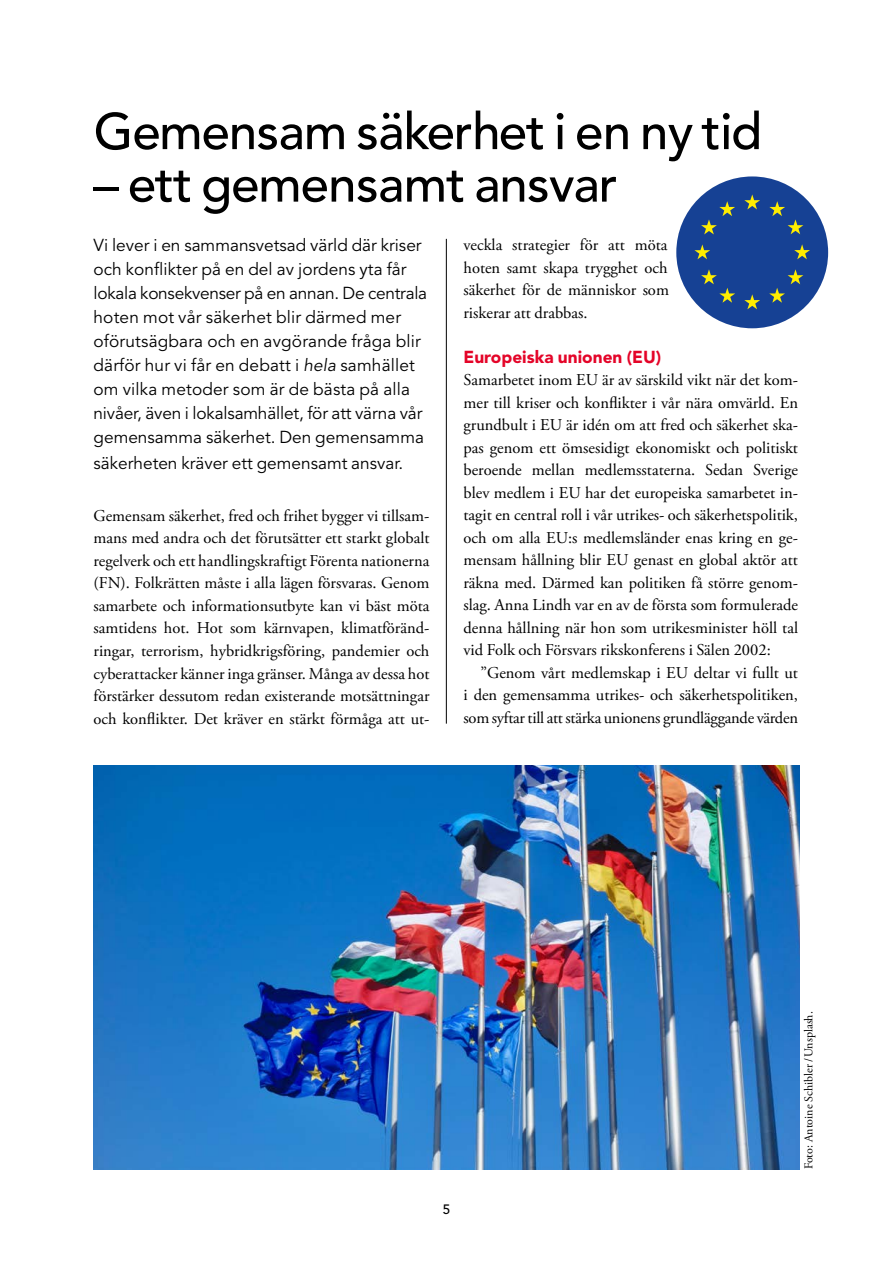
<style>
.page{position:relative;width:893px;height:1263px;background:#fff}
.page>*{position:absolute;margin:0;border:0;box-sizing:border-box;transform-origin:0 0}
.Huvudrubrik_Av_Medium_34_36{font:500 51px "Avenir LT Pro";letter-spacing:-.015em;color:#000}
.ingress_13_18{font:17.25px/24.2px "Avenir LT Pro";color:#000}
.Mellanrubrik_Av_RED_11_5_15_pt{font:900 17.25px "Avenir LT Pro";color:#e40428}
.Bröd_11_15{font:16.5px/22.5px "Adobe Garamond Pro";color:#000;text-align:justify}
.t1{font:500 13.5px "Avenir LT Pro";color:#000}
.t2{font:12px "Adobe Garamond Pro";color:#000}
.s1{font-style:italic}
</style>
<div class="page">
<div style="left:676px;top:176px;width:152px;height:152px;background:#164194;border-radius:76px"></div>
<svg style="left:744px;top:194px;width:16px;height:15px"></svg>
<svg style="left:701px;top:201px;width:34px;height:33px"></svg>
<svg style="left:694px;top:244px;width:16px;height:15px"></svg>
<svg style="left:701px;top:269px;width:34px;height:34px"></svg>
<svg style="left:744px;top:294px;width:16px;height:15px"></svg>
<svg style="left:769px;top:269px;width:34px;height:34px"></svg>
<svg style="left:794px;top:244px;width:16px;height:15px"></svg>
<svg style="left:769px;top:201px;width:34px;height:33px"></svg>
<img style="left:94px;top:765px;width:705px;height:404px">
<hr style="left:446px;top:239px;width:1px;height:485px;background:#000">
<p class="Huvudrubrik_Av_Medium_34_36" style="left:94px;top:101px;width:670px">Gemensam säkerhet i en ny tid</p>
<p class="Huvudrubrik_Av_Medium_34_36" style="left:94px;top:154px;width:525px">– ett gemensamt ansvar</p>
<p class="ingress_13_18" style="left:94px;top:233px;width:335px">Vi lever i en sammansvetsad värld där kriser och konflikter på en del av jordens yta får lokala konsekvenser på en annan. De centrala hoten mot vår säkerhet blir därmed mer oförutsägbara och en avgörande fråga blir därför hur vi får en debatt i <span class="s1">hela</span> samhället om vilka metoder som är de bästa på alla nivåer, även i lokalsamhället, för att värna vår gemensamma säkerhet. Den gemensamma säkerheten kräver ett gemensamt ansvar.</p>
<p class="Bröd_11_15" style="left:94px;top:505px;width:337px">Gemensam säkerhet, fred och frihet bygger vi tillsam&shy;mans med andra och det förutsätter ett starkt globalt regelverk och ett handlingskraftigt Förenta nationerna (FN). Folkrätten måste i alla lägen försvaras. Genom samarbete och informationsutbyte kan vi bäst möta samtidens hot. Hot som kärnvapen, klimatföränd&shy;ringar, terrorism, hybridkrigsföring, pandemier och cyberattacker känner inga gränser. Många av dessa hot förstärker dessutom redan existerande motsättningar och konflikter. Det kräver en stärkt förmåga att ut-</p>
<p class="Bröd_11_15" style="left:463px;top:234px;width:207px">veckla strategier för att möta hoten samt skapa trygghet och säkerhet för de människor som riskerar att drabbas.</p>
<p class="Mellanrubrik_Av_RED_11_5_15_pt" style="left:463px;top:346px;width:199px">Europeiska unionen (EU)</p>
<p class="Bröd_11_15" style="left:463px;top:369px;width:336px">Samarbetet inom EU är av särskild vikt när det kom&shy;mer till kriser och konflikter i vår nära omvärld. En grundbult i EU är idén om att fred och säkerhet ska&shy;pas genom ett ömsesidigt ekonomiskt och politiskt beroende mellan medlemsstaterna. Sedan Sverige blev medlem i EU har det europeiska samarbetet in&shy;tagit en central roll i vår utrikes- och säkerhetspolitik, och om alla EU:s medlemsländer enas kring en ge&shy;mensam hållning blir EU genast en global aktör att räkna med. Därmed kan politiken få större genom&shy;slag. Anna Lindh var en av de första som formulerade denna hållning när hon som utrikesminister höll tal vid Folk och Försvars rikskonferens i Sälen 2002:</p>
<p class="Bröd_11_15" style="left:463px;top:662px;width:336px;text-indent:17px">”Genom vårt medlemskap i EU deltar vi fullt ut i den gemensamma utrikes- och säkerhetspolitiken, som syftar till att stärka unionens grundläggande värden</p>
<p class="t1" style="left:443px;top:1201px;width:9px">5</p>
<p class="t2" style="left:801px;top:1169px;width:160px;rotate:-90deg">Foto: Antoine Schibler/Unsplash.</p>
</div>
